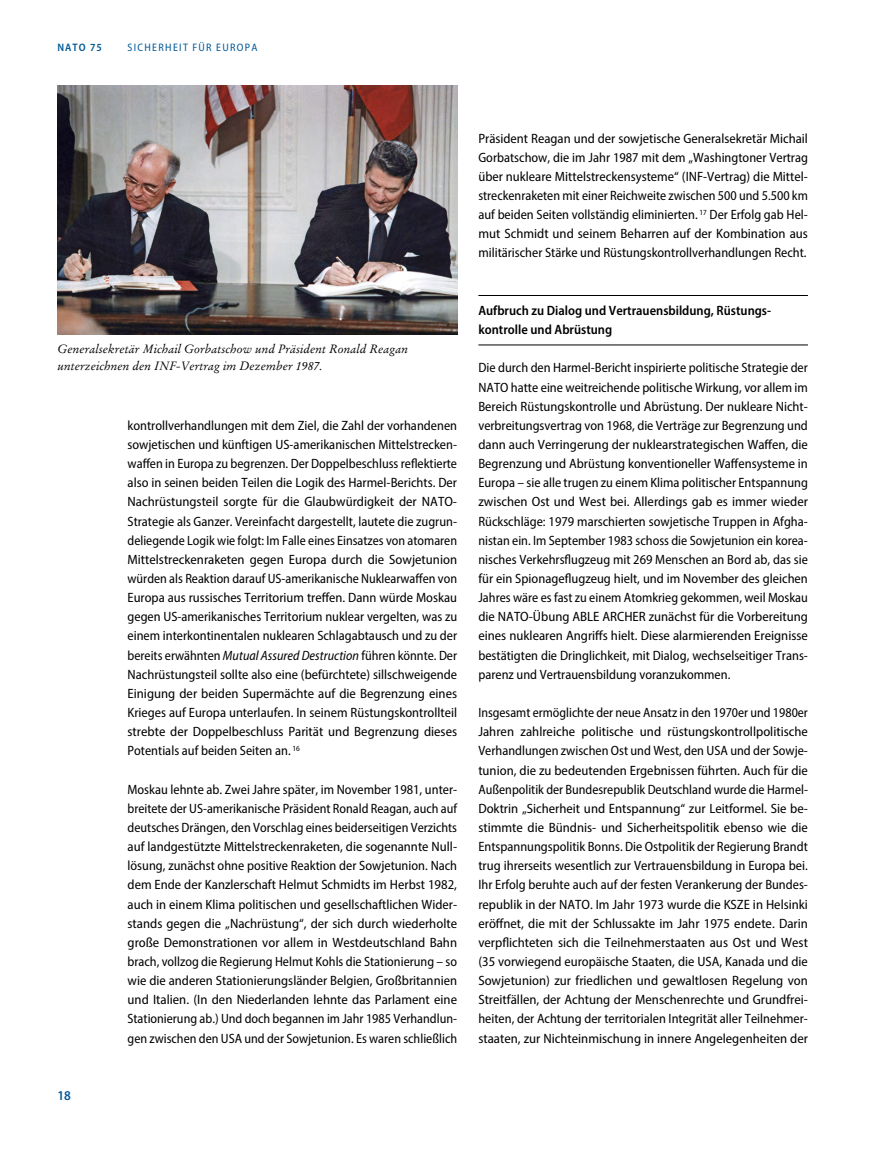
<style>
.page{position:relative;width:893px;height:1149px;background:#fff}
.page>*{position:absolute;margin:0;border:0;box-sizing:border-box;transform-origin:0 0}
.Fließtext{font:semi-condensed 13.5px/19.2px "Myriad Pro";color:#000;text-align:justify}
.Zwischentitel{font:600 semi-condensed 13.5px/19.2px "Myriad Pro";color:#000}
.t1{font:600 semi-condensed 13.5px "Myriad Pro";color:#005997}
.Bildtexte{font:italic 12px/17px "Stempel Garamond LT Std";color:#000}
.t2{font:semi-condensed 10.8px "Myriad Pro";letter-spacing:.12em;color:#005997}
.t3{font:600 semi-condensed 10.8px "Myriad Pro";letter-spacing:.1em;color:#005997}
.s1{font-style:italic}
</style>
<div class="page">
<hr style="left:478px;top:295px;width:330px;height:1px;background:#000">
<hr style="left:478px;top:344px;width:330px;height:1px;background:#000">
<img style="left:57px;top:85px;width:400px;height:249px">
<p class="t3" style="left:57px;top:40px;width:46px">NATO 75</p>
<p class="t2" style="left:128px;top:40px;width:132px">SICHERHEIT FÜR EUROPA</p>
<p class="Bildtexte" style="left:57px;top:340px;width:352px">Generalsekretär Michail Gorbatschow und Präsident Ronald Reagan unterzeichnen den INF-Vertrag im Dezember 1987.</p>
<p class="t1" style="left:57px;top:1086px;width:15px">18</p>
<p class="Fließtext" style="left:128px;top:415px;width:331px">kontrollverhandlungen mit dem Ziel, die Zahl der vorhandenen sowjetischen und künftigen US-amerikanischen Mittelstrecken&shy;waffen in Europa zu begrenzen. Der Doppelbeschluss reflektierte also in seinen beiden Teilen die Logik des Harmel-Berichts. Der Nachrüstungsteil sorgte für die Glaubwürdigkeit der NATO-Strategie als Ganzer. Vereinfacht dargestellt, lautete die zugrun&shy;deliegende Logik wie folgt: Im Falle eines Einsatzes von atomaren Mittelstreckenraketen gegen Europa durch die Sowjetunion würden als Reaktion darauf US-amerikanische Nuklearwaffen von Europa aus russisches Territorium treffen. Dann würde Moskau gegen US-amerikanisches Territorium nuklear vergelten, was zu einem interkontinentalen nuklearen Schlagabtausch und zu der bereits erwähnten <span class="s1">Mutual Assured Destruction</span> führen könnte. Der Nachrüstungsteil sollte also eine (befürchtete) sillschweigende Einigung der beiden Supermächte auf die Begrenzung eines Krieges auf Europa unterlaufen. In seinem Rüstungskontrollteil strebte der Doppelbeschluss Parität und Begrenzung dieses Potentials auf beiden Seiten an. <sup>16</sup></p>
<p class="Fließtext" style="left:128px;top:779px;width:331px">Moskau lehnte ab. Zwei Jahre später, im November 1981, unter&shy;breitete der US-amerikanische Präsident Ronald Reagan, auch auf deutsches Drängen, den Vorschlag eines beiderseitigen Verzichts auf landgestützte Mittelstreckenraketen, die sogenannte Null&shy;lösung, zunächst ohne positive Reaktion der Sowjetunion. Nach dem Ende der Kanzlerschaft Helmut Schmidts im Herbst 1982, auch in einem Klima politischen und gesellschaftlichen Wider&shy;stands gegen die „Nachrüstung“, der sich durch wiederholte große Demonstrationen vor allem in Westdeutschland Bahn brach, vollzog die Regierung Helmut Kohls die Stationierung – so wie die anderen Stationierungsländer Belgien, Großbritannien und Italien. (In den Niederlanden lehnte das Parlament eine Stationierung ab.) Und doch begannen im Jahr 1985 Verhandlun&shy;gen zwischen den USA und der Sowjetunion. Es waren schließlich</p>
<p class="Fließtext" style="left:478px;top:128px;width:331px">Präsident Reagan und der sowjetische Generalsekretär Michail Gorbatschow, die im Jahr 1987 mit dem „Washingtoner Vertrag über nukleare Mittelstreckensysteme“ (INF-Vertrag) die Mittel&shy;streckenraketen mit einer Reichweite zwischen 500 und 5.500 km auf beiden Seiten vollständig eliminierten. <sup>17</sup> Der Erfolg gab Hel&shy;mut Schmidt und seinem Beharren auf der Kombination aus militärischer Stärke und Rüstungskontrollverhandlungen Recht.</p>
<p class="Zwischentitel" style="left:478px;top:300px;width:294px">Aufbruch zu Dialog und Vertrauensbildung, Rüstungs&shy;kontrolle und Abrüstung</p>
<p class="Fließtext" style="left:478px;top:358px;width:331px">Die durch den Harmel-Bericht inspirierte politische Strategie der NATO hatte eine weitreichende politische Wirkung, vor allem im Bereich Rüstungskontrolle und Abrüstung. Der nukleare Nicht&shy;verbreitungsvertrag von 1968, die Verträge zur Begrenzung und dann auch Verringerung der nuklearstrategischen Waffen, die Begrenzung und Abrüstung konventioneller Waffensysteme in Europa – sie alle trugen zu einem Klima politischer Entspannung zwischen Ost und West bei. Allerdings gab es immer wieder Rückschläge: 1979 marschierten sowjetische Truppen in Afgha&shy;nistan ein. Im September 1983 schoss die Sowjetunion ein korea&shy;nisches Verkehrsflugzeug mit 269 Menschen an Bord ab, das sie für ein Spionageflugzeug hielt, und im November des gleichen Jahres wäre es fast zu einem Atomkrieg gekommen, weil Moskau die NATO-Übung ABLE ARCHER zunächst für die Vorbereitung eines nuklearen Angriffs hielt. Diese alarmierenden Ereignisse bestätigten die Dringlichkeit, mit Dialog, wechselseitiger Trans&shy;parenz und Vertrauensbildung voranzukommen.</p>
<p class="Fließtext" style="left:478px;top:702px;width:331px">Insgesamt ermöglichte der neue Ansatz in den 1970er und 1980er Jahren zahlreiche politische und rüstungskontrollpolitische Verhandlungen zwischen Ost und West, den USA und der Sowje&shy;tunion, die zu bedeutenden Ergebnissen führten. Auch für die Außenpolitik der Bundesrepublik Deutschland wurde die Harmel-Doktrin „Sicherheit und Entspannung“ zur Leitformel. Sie be&shy;stimmte die Bündnis- und Sicherheitspolitik ebenso wie die Entspannungspolitik Bonns. Die Ostpolitik der Regierung Brandt trug ihrerseits wesentlich zur Vertrauensbildung in Europa bei.<br>Ihr Erfolg beruhte auch auf der festen Verankerung der Bundes&shy;republik in der NATO. Im Jahr 1973 wurde die KSZE in Helsinki eröffnet, die mit der Schlussakte im Jahr 1975 endete. Darin verpflichteten sich die Teilnehmerstaaten aus Ost und West (35 vorwiegend europäische Staaten, die USA, Kanada und die Sowjetunion) zur friedlichen und gewaltlosen Regelung von Streitfällen, der Achtung der Menschenrechte und Grundfrei&shy;heiten, der Achtung der territorialen Integrität aller Teilnehmer&shy;staaten, zur Nichteinmischung in innere Angelegenheiten der</p>
</div>
